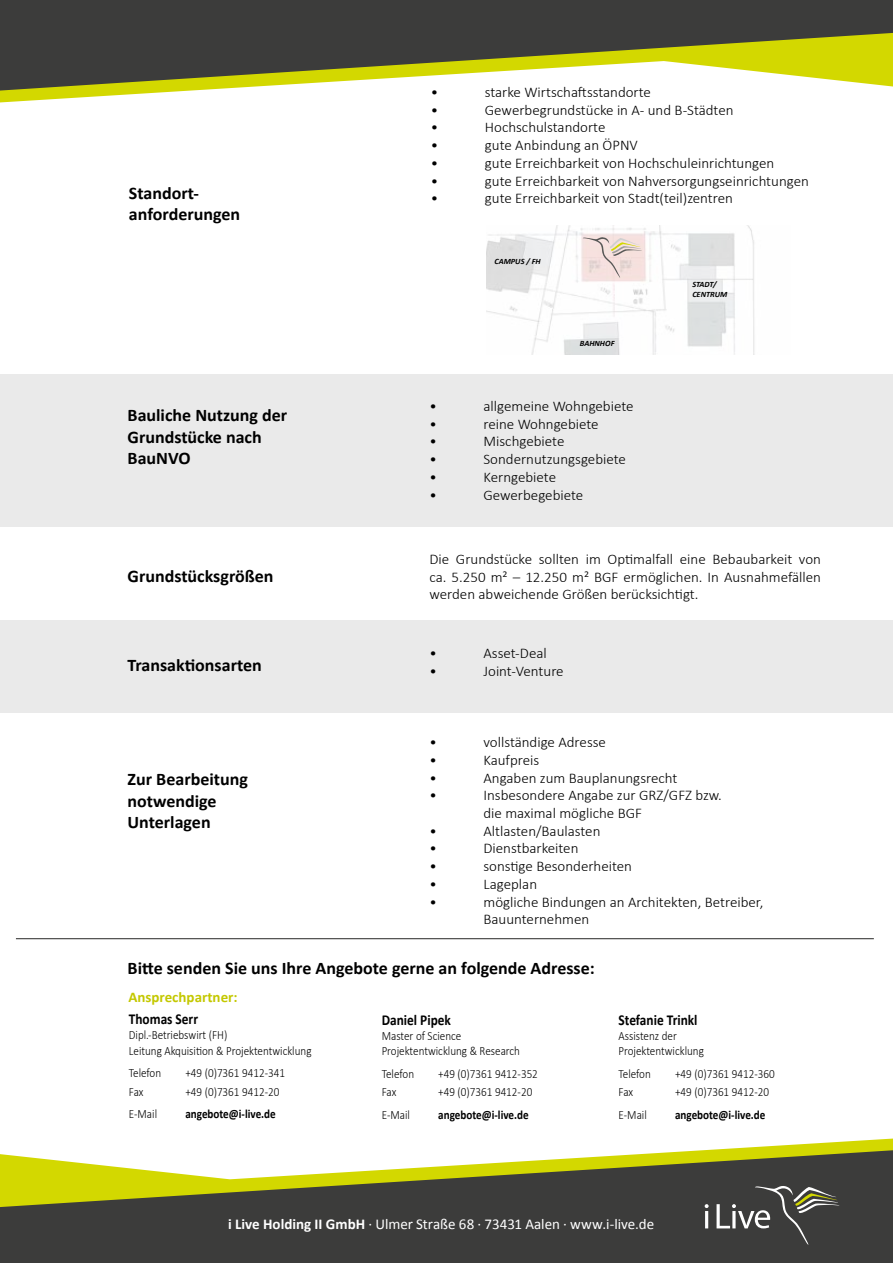
<style>
.page{position:relative;width:893px;height:1263px;background:#fff}
.page>*{position:absolute;margin:0;border:0;box-sizing:border-box;transform-origin:0 0}
.t1{font:700 17.7px/21.3px "Calibri";color:#000}
.t2{font:700 15.15px "Calibri";color:#000;scale:.88 1}
.t3{font:15px "Calibri";letter-spacing:-.005em;color:#fff}
.t4{font:300 14.7px/17.7px "Calibri";color:#000}
.t5{font:700 14.7px "Calibri";color:#c4c800}
.t6{font:300 12.6px/15.1px "Calibri";color:#000;scale:.88 1}
.t7{font:700 12.6px "Calibri";color:#000;scale:.88 1}
.t8{font:italic 700 8.1px/9.8px "Calibri";color:#000}
.s1{font-weight:700}
</style>
<div class="page">
<svg style="left:708px;top:1138px;width:185px;height:12px"></svg>
<svg style="left:0;top:1150px;width:893px;height:113px;background:#6a6b48"></svg>
<div style="left:0;top:374px;width:893px;height:153px;background:#eaeaea"></div>
<div style="left:0;top:621px;width:893px;height:92px;background:#eaeaea"></div>
<hr style="left:16px;top:938px;width:858px;height:1px;background:#3c3c3b">
<img style="left:487px;top:225px;width:268px;height:130px">
<svg style="left:583px;top:237px;width:60px;height:41px;background:#e9d7d1"></svg>
<svg style="left:705px;top:1204px;width:4px;height:4px"></svg>
<hr style="left:705px;top:1211px;width:3px;height:17px;background:#fff">
<svg style="left:717px;top:1186px;width:123px;height:59px;background:#535350"></svg>
<svg style="left:0;top:91px;width:183px;height:12px"></svg>
<svg style="left:0;top:0;width:893px;height:91px;background:#72734b"></svg>
<p class="t1" style="left:129px;top:182px;width:113px">Standort&shy;anforderungen</p>
<p class="t1" style="left:128px;top:405px;width:161px">Bauliche Nutzung der<br>Grundstücke nach<br>BauNVO</p>
<p class="t1" style="left:128px;top:565px;width:148px">Grundstücksgrößen</p>
<p class="t1" style="left:128px;top:654px;width:136px">Transaktionsarten</p>
<p class="t1" style="left:128px;top:769px;width:122px">Zur Bearbeitung notwendige<br>Unterlagen</p>
<p class="t4" style="left:431px;top:83px;width:9px">•</p>
<p class="t4" style="left:485px;top:83px;width:168px">starke Wirtschaftsstandorte</p>
<p class="t4" style="left:431px;top:101px;width:9px">•</p>
<p class="t4" style="left:485px;top:101px;width:250px">Gewerbegrundstücke in A- und B-Städten</p>
<p class="t4" style="left:431px;top:118px;width:9px">•</p>
<p class="t4" style="left:485px;top:118px;width:122px">Hochschulstandorte</p>
<p class="t4" style="left:431px;top:136px;width:9px">•</p>
<p class="t4" style="left:485px;top:136px;width:154px">gute Anbindung an ÖPNV</p>
<p class="t4" style="left:431px;top:154px;width:9px">•</p>
<p class="t4" style="left:485px;top:154px;width:291px">gute Erreichbarkeit von Hochschuleinrichtungen</p>
<p class="t4" style="left:431px;top:172px;width:9px">•</p>
<p class="t4" style="left:485px;top:172px;width:325px">gute Erreichbarkeit von Nahversorgungseinrichtungen</p>
<p class="t4" style="left:431px;top:189px;width:9px">•</p>
<p class="t4" style="left:485px;top:189px;width:250px">gute Erreichbarkeit von Stadt(teil)zentren</p>
<p class="t8" style="left:494px;top:256px;width:48px">CAMPUS / FH</p>
<p class="t8" style="left:580px;top:338px;width:36px">BAHNHOF</p>
<p class="t4" style="left:429px;top:397px;width:9px">•</p>
<p class="t4" style="left:483px;top:397px;width:152px">allgemeine Wohngebiete</p>
<p class="t4" style="left:429px;top:415px;width:9px">•</p>
<p class="t4" style="left:483px;top:415px;width:117px">reine Wohngebiete</p>
<p class="t4" style="left:429px;top:433px;width:9px">•</p>
<p class="t4" style="left:483px;top:433px;width:82px">Mischgebiete</p>
<p class="t4" style="left:429px;top:450px;width:9px">•</p>
<p class="t4" style="left:483px;top:450px;width:144px">Sondernutzungsgebiete</p>
<p class="t4" style="left:429px;top:468px;width:9px">•</p>
<p class="t4" style="left:483px;top:468px;width:74px">Kerngebiete</p>
<p class="t4" style="left:429px;top:486px;width:9px">•</p>
<p class="t4" style="left:483px;top:486px;width:101px">Gewerbegebiete</p>
<p class="t8" style="left:692px;top:280px;width:36px">STADT/<br>CENTRUM</p>
<p class="t4" style="left:429px;top:550px;width:393px;text-align:justify">Die Grundstücke sollten im Optimalfall eine Bebaubarkeit von ca. 5.250 m² ‒ 12.250 m² BGF ermöglichen. In Ausnahmefällen werden abweichende Größen berücksichtigt.</p>
<p class="t4" style="left:429px;top:644px;width:9px">•</p>
<p class="t4" style="left:483px;top:644px;width:65px">Asset-Deal</p>
<p class="t4" style="left:429px;top:662px;width:9px">•</p>
<p class="t4" style="left:483px;top:662px;width:82px">Joint-Venture</p>
<p class="t4" style="left:429px;top:733px;width:9px">•</p>
<p class="t4" style="left:483px;top:733px;width:124px">vollständige Adresse</p>
<p class="t4" style="left:429px;top:751px;width:9px">•</p>
<p class="t4" style="left:483px;top:751px;width:57px">Kaufpreis</p>
<p class="t4" style="left:429px;top:769px;width:9px">•</p>
<p class="t4" style="left:483px;top:769px;width:195px">Angaben zum Bauplanungsrecht</p>
<p class="t4" style="left:429px;top:786px;width:9px">•</p>
<p class="t4" style="left:483px;top:786px;width:240px">Insbesondere Angabe zur GRZ/GFZ bzw. die maximal mögliche BGF</p>
<p class="t4" style="left:429px;top:822px;width:9px">•</p>
<p class="t4" style="left:483px;top:822px;width:118px">Altlasten/Baulasten</p>
<p class="t4" style="left:429px;top:839px;width:9px">•</p>
<p class="t4" style="left:483px;top:839px;width:97px">Dienstbarkeiten</p>
<p class="t4" style="left:429px;top:857px;width:9px">•</p>
<p class="t4" style="left:483px;top:857px;width:150px">sonstige Besonderheiten</p>
<p class="t4" style="left:429px;top:875px;width:9px">•</p>
<p class="t4" style="left:483px;top:875px;width:55px">Lageplan</p>
<p class="t4" style="left:429px;top:893px;width:9px">•</p>
<p class="t4" style="left:483px;top:893px;width:281px">mögliche Bindungen an Architekten, Betreiber,<br>Bauunternehmen</p>
<p class="t1" style="left:128px;top:958px;width:469px">Bitte senden Sie uns Ihre Angebote gerne an folgende Adresse:</p>
<p class="t5" style="left:128px;top:988px;width:111px">Ansprechpartner:</p>
<p class="t2" style="left:382px;top:1010px;width:80px">Daniel Pipek</p>
<p class="t6" style="left:382px;top:1028px;width:159px">Master of Science<br>Projektentwicklung &amp; Research</p>
<p class="t6" style="left:382px;top:1066px;width:38px">Telefon</p>
<p class="t6" style="left:438px;top:1066px;width:115px">+49 (0)7361 9412-352</p>
<p class="t6" style="left:382px;top:1084px;width:18px">Fax</p>
<p class="t6" style="left:438px;top:1084px;width:108px">+49 (0)7361 9412-20</p>
<p class="t6" style="left:382px;top:1107px;width:34px">E-Mail</p>
<p class="t7" style="left:438px;top:1106px;width:104px">angebote@i-live.de</p>
<p class="t2" style="left:129px;top:1009px;width:80px">Thomas Serr</p>
<p class="t6" style="left:129px;top:1027px;width:209px">Dipl.-Betriebswirt (FH)<br>Leitung Akquisition &amp; Projektentwicklung</p>
<p class="t6" style="left:129px;top:1065px;width:38px">Telefon</p>
<p class="t6" style="left:185px;top:1065px;width:115px">+49 (0)7361 9412-341</p>
<p class="t6" style="left:129px;top:1084px;width:18px">Fax</p>
<p class="t6" style="left:185px;top:1084px;width:108px">+49 (0)7361 9412-20</p>
<p class="t6" style="left:129px;top:1106px;width:34px">E-Mail</p>
<p class="t7" style="left:185px;top:1106px;width:104px">angebote@i-live.de</p>
<p class="t2" style="left:618px;top:1010px;width:91px">Stefanie Trinkl</p>
<p class="t6" style="left:618px;top:1028px;width:99px">Assistenz der<br>Projektentwicklung</p>
<p class="t6" style="left:618px;top:1066px;width:38px">Telefon</p>
<p class="t6" style="left:675px;top:1066px;width:115px">+49 (0)7361 9412-360</p>
<p class="t6" style="left:618px;top:1084px;width:18px">Fax</p>
<p class="t6" style="left:675px;top:1084px;width:108px">+49 (0)7361 9412-20</p>
<p class="t6" style="left:618px;top:1107px;width:34px">E-Mail</p>
<p class="t7" style="left:675px;top:1106px;width:104px">angebote@i-live.de</p>
<p class="t3" style="left:228px;top:1214px;width:427px"><span class="s1">i Live Holding II GmbH</span> · Ulmer Straße 68 · 73431 Aalen · www.i-live.de</p>
</div>
